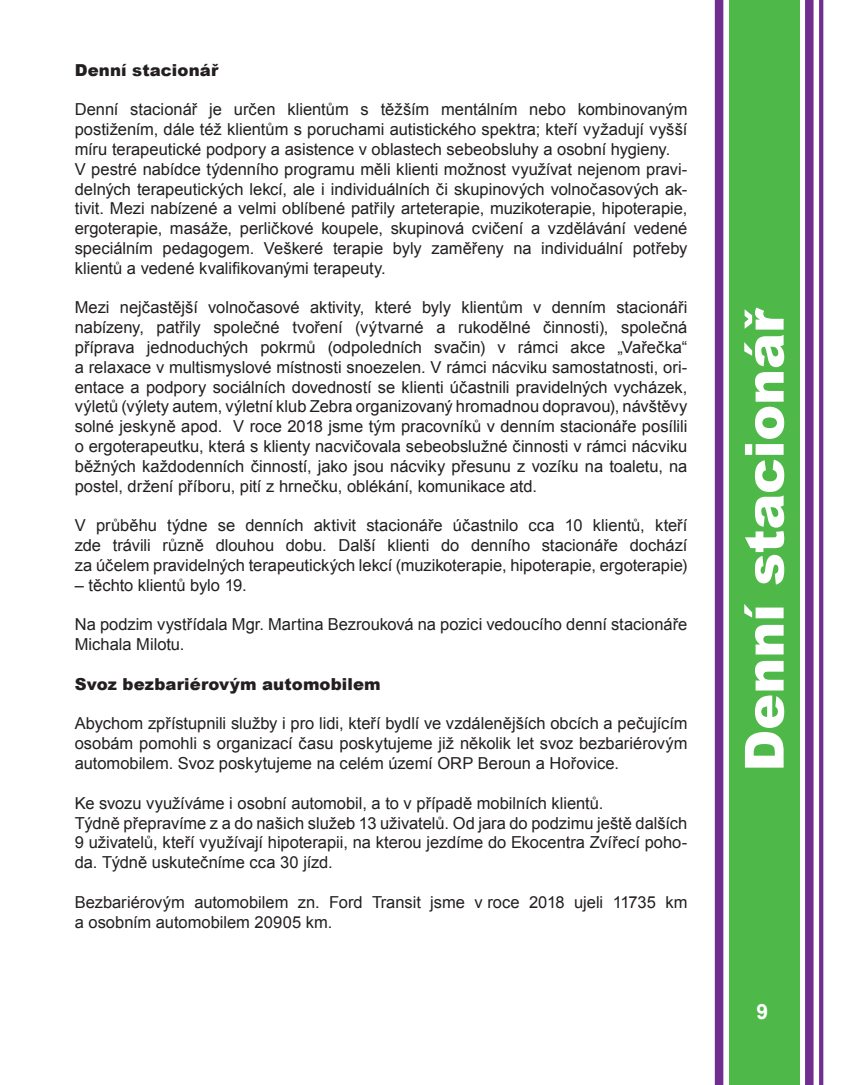
<style>
.page{position:relative;width:851px;height:1085px;background:#fff}
.page>*{position:absolute;margin:0;border:0;box-sizing:border-box;transform-origin:0 0}
.t1{font:900 54px "Arial";letter-spacing:-.005em;color:#fff}
.t2{font:700 21px "Arial";color:#fff}
.t3{font:16.5px/19.8px "Arial";color:#231f20}
.t4{font:900 16.5px "Arial";letter-spacing:.01em;color:#231f20}
</style>
<div class="page">
<div style="left:728px;top:0;width:71px;height:1084px;background:#4eb848"></div>
<svg style="left:819px;top:0;width:4px;height:1084px;background:#713292"></svg>
<div style="left:804px;top:0;width:9px;height:1084px;background:#6f2e90"></div>
<div style="left:714px;top:0;width:9px;height:1084px;background:#6f2e90"></div>
<p class="t4" style="left:75px;top:58px;width:145px">Denní stacionář</p>
<p class="t3" style="left:75px;top:99px;width:614px">Denní stacionář je určen klientům s těžším mentálním nebo kombinovaným postižením, dále též klientům s poruchami autistického spektra; kteří vyžadují vyšší míru terapeutické podpory a asistence v oblastech sebeobsluhy a osobní hygieny.<br>V pestré nabídce týdenního programu měli klienti možnost využívat nejenom pravi&shy;delných terapeutických lekcí, ale i individuálních či skupinových volnočasových ak&shy;tivit. Mezi nabízené a velmi oblíbené patřily arteterapie, muzikoterapie, hipoterapie, ergoterapie, masáže, perličkové koupele, skupinová cvičení a vzdělávání vedené speciálním pedagogem. Veškeré terapie byly zaměřeny na individuální potřeby klientů a vedené kvalifikovanými terapeuty.</p>
<p class="t3" style="left:75px;top:297px;width:614px;text-align:justify">Mezi nejčastější volnočasové aktivity, které byly klientům v denním stacionáři nabízeny, patřily společné tvoření (výtvarné a rukodělné činnosti), společná příprava jednoduchých pokrmů (odpoledních svačin) v rámci akce „Vařečka“ a relaxace v multismyslové místnosti snoezelen. V rámci nácviku samostatnosti, ori&shy;entace a podpory sociálních dovedností se klienti účastnili pravidelných vycházek, výletů (výlety autem, výletní klub Zebra organizovaný hromadnou dopravou), návštěvy solné jeskyně apod. V roce 2018 jsme tým pracovníků v denním stacionáře posílili o ergoterapeutku, která s klienty nacvičovala sebeobslužné činnosti v rámci nácviku běžných každodenních činností, jako jsou nácviky přesunu z vozíku na toaletu, na postel, držení příboru, pití z hrnečku, oblékání, komunikace atd.</p>
<p class="t3" style="left:75px;top:515px;width:614px;text-align:justify">V průběhu týdne se denních aktivit stacionáře účastnilo cca 10 klientů, kteří zde trávili různě dlouhou dobu. Další klienti do denního stacionáře dochází za účelem pravidelných terapeutických lekcí (muzikoterapie, hipoterapie, ergoterapie)</p>
<p class="t3" style="left:75px;top:575px;width:173px">– těchto klientů bylo 19.</p>
<p class="t3" style="left:75px;top:614px;width:614px">Na podzim vystřídala Mgr. Martina Bezrouková na pozici vedoucího denní stacionáře<br>Michala Milotu.</p>
<p class="t4" style="left:75px;top:672px;width:307px">Svoz bezbariérovým automobilem</p>
<p class="t3" style="left:75px;top:713px;width:614px;text-align:justify">Abychom zpřístupnili služby i pro lidi, kteří bydlí ve vzdálenějších obcích a pečujícím osobám pomohli s organizací času poskytujeme již několik let svoz bezbariérovým automobilem. Svoz poskytujeme na celém území ORP Beroun a Hořovice.</p>
<p class="t3" style="left:75px;top:792px;width:614px">Ke svozu využíváme i osobní automobil, a to v případě mobilních klientů.<br>Týdně přepravíme z a do našich služeb 13 uživatelů. Od jara do podzimu ještě dalších 9 uživatelů, kteří využívají hipoterapii, na kterou jezdíme do Ekocentra Zvířecí poho&shy;da. Týdně uskutečníme cca 30 jízd.</p>
<p class="t3" style="left:75px;top:891px;width:614px">Bezbariérovým automobilem zn. Ford Transit jsme v roce 2018 ujeli 11735 km a osobním automobilem 20905 km.</p>
<h1 class="t1" style="left:725px;top:771px;width:465px;rotate:-90deg">Denní stacionář</h1>
<p class="t2" style="left:756px;top:1003px;width:13px">9</p>
</div>
